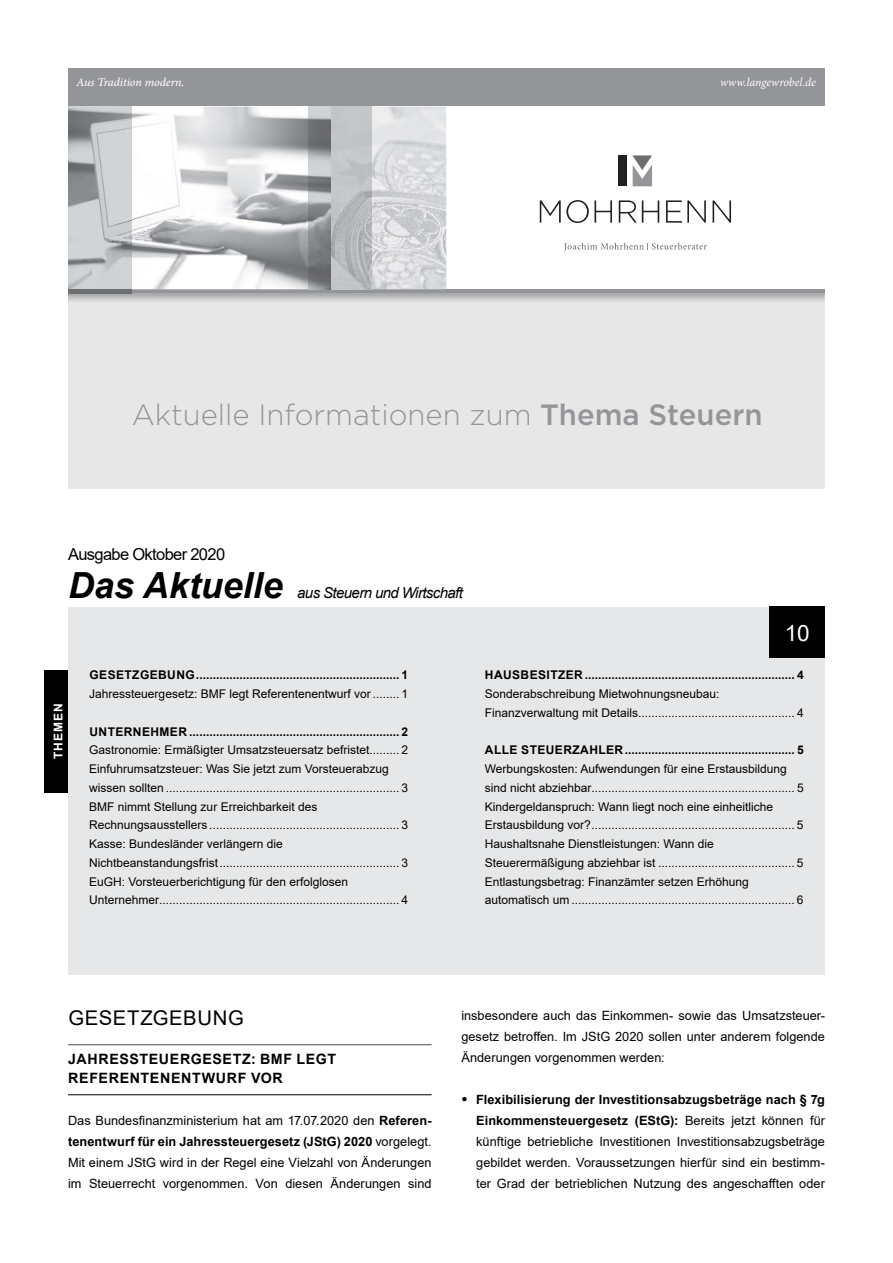
<style>
.page{position:relative;width:893px;height:1263px;background:#fff}
.page>*{position:absolute;margin:0;border:0;box-sizing:border-box;transform-origin:0 0}
.t1{font:italic 700 36px "Arial";color:#000}
.t2{font:300 29.25px "Gotham";color:#939598}
.t3{font:22.5px "Arial";color:#fff}
.t4{font:20.25px "Arial";color:#000}
.t5{font:16.5px "Arial";letter-spacing:-.04em;color:#000}
.t6{font:italic 15px "Arial";letter-spacing:-.04em;color:#000}
.t7{font:700 14.25px/19.5px "Arial";letter-spacing:.045em;color:#000}
.t8{font:12.75px/21px "Arial";color:#000;text-align:justify}
.t9{font:12px/18.8px "Arial";color:#000}
.t10{font:700 12px "Arial";letter-spacing:.035em;color:#000}
.t11{font:italic 500 12px "Minion Pro";letter-spacing:-.005em;color:#fff}
.t12{font:italic 12px "Minion Pro";color:#fff}
.t13{font:700 12px "Arial";letter-spacing:.085em;color:#fff}
.s1{font-weight:500}
.s2{font-weight:700}
</style>
<div class="page">
<div style="left:68px;top:294px;width:756px;height:195px;background:#e8e7e7"></div>
<div style="left:68px;top:68px;width:756px;height:39px;background:#939598"></div>
<svg style="left:564px;top:243px;width:143px;height:8px"></svg>
<svg style="left:540px;top:200px;width:72px;height:23px"></svg>
<svg style="left:619px;top:200px;width:40px;height:23px"></svg>
<svg style="left:666px;top:200px;width:40px;height:23px"></svg>
<svg style="left:713px;top:200px;width:18px;height:23px"></svg>
<svg style="left:632px;top:155px;width:20px;height:31px"></svg>
<div style="left:619px;top:155px;width:8px;height:31px;background:#231f20"></div>
<div style="left:132px;top:289px;width:692px;height:5px;background:#939598"></div>
<img style="left:132px;top:107px;width:176px;height:182px">
<svg style="left:372px;top:107px;width:74px;height:182px;fill:#dcdde1"></svg>
<svg style="left:68px;top:294px;width:756px;height:7px"></svg>
<hr style="left:71px;top:294px;width:753px;height:1px;background:#a9abad">
<img style="left:308px;top:107px;width:64px;height:182px">
<img style="left:68px;top:107px;width:64px;height:182px">
<div style="left:68px;top:289px;width:64px;height:5px;background:#6d6e70"></div>
<div style="left:68px;top:607px;width:757px;height:367px;background:#e6e7e8"></div>
<hr style="left:68px;top:1044px;width:364px;height:1px;background:#4d4d4f">
<hr style="left:68px;top:1094px;width:364px;height:1px;background:#000">
<div style="left:770px;top:607px;width:55px;height:51px;background:#000"></div>
<div style="left:45px;top:670px;width:23px;height:122px;background:#000"></div>
<p class="t11" style="left:76px;top:73px;width:110px">Aus Tradition modern.</p>
<p class="t12" style="left:720px;top:73px;width:97px">www.langewrobel.de</p>
<h2 class="t2" style="left:132px;top:396px;width:632px">Aktuelle Informationen zum <span class="s1">Thema Steuern</span></h2>
<h3 class="t5" style="left:68px;top:543px;width:159px">Ausgabe Oktober 2020</h3>
<h1 class="t1" style="left:68px;top:561px;width:216px">Das Aktuelle</h1>
<p class="t6" style="left:297px;top:583px;width:167px">aus Steuern und Wirtschaft</p>
<p class="t13" style="left:50px;top:759px;width:57px;rotate:-90deg">THEMEN</p>
<p class="t10" style="left:90px;top:667px;width:320px">Gesetzgebung ............................................................. 1</p>
<p class="t9" style="left:89px;top:684px;width:320px">Jahressteuergesetz: BMF legt Referentenentwurf vor ........ 1</p>
<p class="t10" style="left:90px;top:723px;width:320px">U nternehmer ............................................................... 2</p>
<p class="t9" style="left:89px;top:741px;width:320px">Gastronomie: Ermäßigter Umsatzsteuersatz befristet......... 2<br>Einfuhrumsatzsteuer: Was Sie jetzt zum Vorsteuerabzug wissen sollten ...................................................................... 3<br>BMF nimmt Stellung zur Erreichbarkeit des Rechnungsausstellers ......................................................... 3<br>Kasse: Bundesländer verlängern die Nichtbeanstandungsfrist...................................................... 3<br>EuGH: Vorsteuerberichtigung für den erfolglosen Unternehmer........................................................................ 4</p>
<h3 class="t3" style="left:785px;top:617px;width:27px">10</h3>
<p class="t10" style="left:485px;top:667px;width:320px">Hausbesitzer ............................................................... 4</p>
<p class="t9" style="left:485px;top:684px;width:320px">Sonderabschreibung Mietwohnungsneubau:<br>Finanzverwaltung mit Details............................................... 4</p>
<p class="t10" style="left:485px;top:742px;width:320px">alle Steuerzahler................................................... 5</p>
<p class="t9" style="left:485px;top:759px;width:320px">Werbungskosten: Aufwendungen für eine Erstausbildung sind nicht abziehbar............................................................. 5<br>Kindergeldanspruch: Wann liegt noch eine einheitliche Erstausbildung vor?............................................................. 5<br>Haushaltsnahe Dienstleistungen: Wann die Steuerermäßigung abziehbar ist ......................................... 5<br>Entlastungsbetrag: Finanzämter setzen Erhöhung automatisch um ................................................................... 6</p>
<h3 class="t4" style="left:68px;top:1004px;width:31px">Gese</h3>
<h3 class="t4" style="left:127px;top:1004px;width:42px">tzgebung</h3>
<p class="t7" style="left:68px;top:1049px;width:269px">Jahressteuerg esetz: BM F legt<br>Referentenentwurf vor</p>
<p class="t8" style="left:68px;top:1110px;width:365px">Das Bundesfinanzministerium hat am 17.07.2020 den <span class="s2">Referen&shy;tenentwurf für ein Jahressteuergesetz (JStG) 2020</span> vorgelegt.<br>Mit einem JStG wird in der Regel eine Vielzahl von Änderungen im Steuerrecht vorgenommen. Von diesen Änderungen sind</p>
<p class="t8" style="left:461px;top:1005px;width:365px">insbesondere auch das Einkommen- sowie das Umsatzsteuer&shy;gesetz betroffen. Im JStG 2020 sollen unter anderem folgende Änderungen vorgenommen werden:</p>
<p class="t8" style="left:476px;top:1089px;width:350px;text-indent:-15px"><sup>●</sup> <span class="s2">Flexibilisierung der Investitionsabzugsbeträge nach § 7g Einkommensteuergesetz (EStG):</span> Bereits jetzt können für künftige betriebliche Investitionen Investitionsabzugsbeträge gebildet werden. Voraussetzungen hierfür sind ein bestimm&shy;ter Grad der betrieblichen Nutzung des angeschafften oder</p>
</div>
